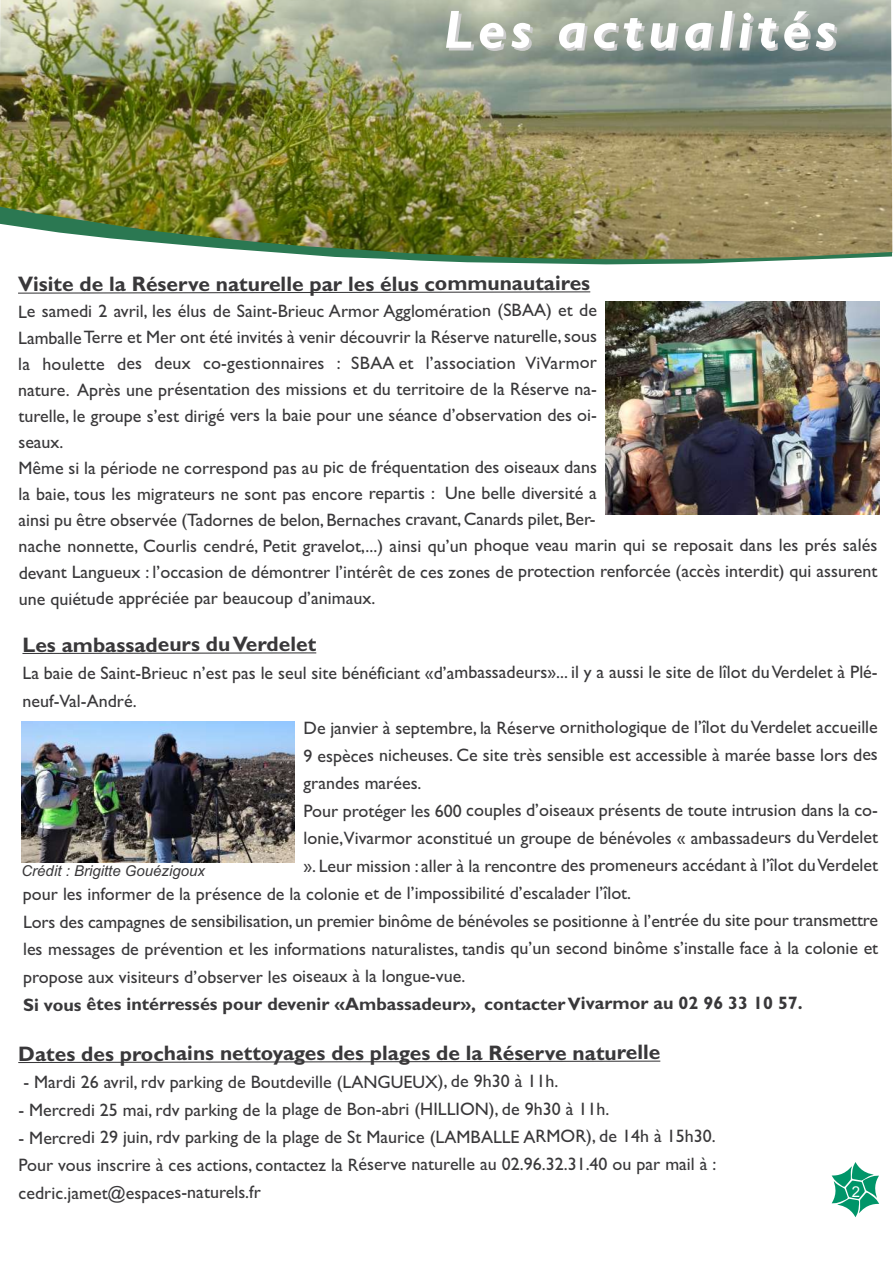
<style>
.page{position:relative;width:893px;height:1263px;background:#fff}
.page>*{position:absolute;margin:0;border:0;box-sizing:border-box;transform-origin:0 0}
.t1{font:italic 700 54px "Gill Sans";letter-spacing:.1em;color:#fff}
.t2{font:700 21px "Gill Sans";letter-spacing:-.005em;color:#39383a}
.t3{font:18px/26.1px "Gill Sans";letter-spacing:-.005em;color:#39383a}
.t4{font:700 18px "Gill Sans";letter-spacing:-.005em;color:#39383a}
.t5{font:italic 15px "Arial";color:#39383a}
.t6{font:15px "Arial";color:#fff}
</style>
<div class="page">
<svg style="left:22px;top:652px;width:295px;height:2px"></svg>
<img style="left:0;top:0;width:892px;height:206px">
<img style="left:0;top:206px;width:892px;height:58px">
<svg style="left:18px;top:291px;width:573px;height:3px"></svg>
<svg style="left:18px;top:1060px;width:643px;height:3px"></svg>
<svg style="left:832px;top:1162px;width:47px;height:55px"></svg>
<img style="left:606px;top:301px;width:273px;height:213px">
<img style="left:21px;top:721px;width:273px;height:141px">
<h1 class="t1" style="left:444px;top:-2px;width:393px">Les actualités</h1>
<p class="t2" style="left:18px;top:271px;width:574px">Visite de la Réserve naturelle par les élus communautaires</p>
<p class="t3" style="left:18px;top:298px;width:861px">Le samedi 2 avril, les élus de Saint-Brieuc Armor Agglomération (SBAA) et de<br>LamballeTerre et Mer ont été invités à venir découvrir la Réserve naturelle,sous<br>la houlette des deux co-gestionnaires : SBAA et l’association ViVarmor<br>nature. Après une présentation des missions et du territoire de la Réserve na-<br>turelle, le groupe s’est dirigé vers la baie pour une séance d’observation des oi-<br>seaux.<br>Même si la période ne correspond pas au pic de fréquentation des oiseaux dans<br>la baie, tous les migrateurs ne sont pas encore repartis : Une belle diversité a<br>ainsi pu être observée (Tadornes de belon,Bernaches cravant,Canards pilet,Ber-<br>nache nonnette, Courlis cendré, Petit gravelot,...) ainsi qu’un phoque veau marin qui se reposait dans les prés salés devant Langueux : l’occasion de démontrer l’intérêt de ces zones de protection renforcée (accès interdit) qui assurent une quiétude appréciée par beaucoup d’animaux.</p>
<p class="t2" style="left:22px;top:632px;width:295px">Les ambassadeurs duVerdelet</p>
<p class="t3" style="left:23px;top:658px;width:857px;line-height:28.3px">La baie de Saint-Brieuc n’est pas le seul site bénéficiant «d’ambassadeurs»... il y a aussi le site de lîlot duVerdelet à Plé&shy;neuf-Val-André.</p>
<p class="t3" style="left:304px;top:714px;width:576px">De janvier à septembre, la Réserve ornithologique de l’îlot duVerdelet accueille</p>
<p class="t3" style="left:304px;top:742px;width:576px">9 espèces nicheuses. Ce site très sensible est accessible à marée basse lors des</p>
<p class="t3" style="left:304px;top:770px;width:120px">grandes marées.</p>
<p class="t3" style="left:304px;top:797px;width:576px">Pour protéger les 600 couples d’oiseaux présents de toute intrusion dans la co-</p>
<p class="t3" style="left:304px;top:824px;width:576px">lonie,Vivarmor aconstitué un groupe de bénévoles « ambassadeurs duVerdelet</p>
<p class="t3" style="left:304px;top:852px;width:576px">». Leur mission : aller à la rencontre des promeneurs accédant à l’îlot duVerdelet</p>
<p class="t3" style="left:23px;top:880px;width:610px">pour les informer de la présence de la colonie et de l’impossibilité d’escalader l’îlot.</p>
<p class="t3" style="left:23px;top:908px;width:857px">Lors des campagnes de sensibilisation, un premier binôme de bénévoles se positionne à l’entrée du site pour transmettre</p>
<p class="t3" style="left:23px;top:935px;width:857px">les messages de prévention et les informations naturalistes, tandis qu’un second binôme s’installe face à la colonie et</p>
<p class="t3" style="left:23px;top:963px;width:444px">propose aux visiteurs d’observer les oiseaux à la longue-vue.</p>
<p class="t4" style="left:23px;top:993px;width:781px">Si vous êtes intérressés pour devenir «Ambassadeur», contacterVivarmor au 02 96 33 10 57.</p>
<p class="t5" style="left:21px;top:862px;width:185px">Crédit : Brigitte Gouézigoux</p>
<p class="t2" style="left:18px;top:1040px;width:644px">Dates des prochains nettoyages des plages de la Réserve naturelle</p>
<p class="t3" style="left:23px;top:1068px;width:537px">- Mardi 26 avril, rdv parking de Boutdeville (LANGUEUX), de 9h30 à 11h.</p>
<p class="t3" style="left:18px;top:1096px;width:592px">- Mercredi 25 mai, rdv parking de la plage de Bon-abri (HILLION), de 9h30 à 11h.</p>
<p class="t3" style="left:18px;top:1123px;width:699px;line-height:27.8px;text-align:justify">- Mercredi 29 juin, rdv parking de la plage de St Maurice (LAMBALLE ARMOR), de 14h à 15h30.<br>Pour vous inscrire à ces actions, contactez la Réserve naturelle au 02.96.32.31.40 ou par mail à : cedric.jamet@espaces-naturels.fr</p>
<p class="t6" style="left:852px;top:1183px;width:10px">2</p>
</div>
